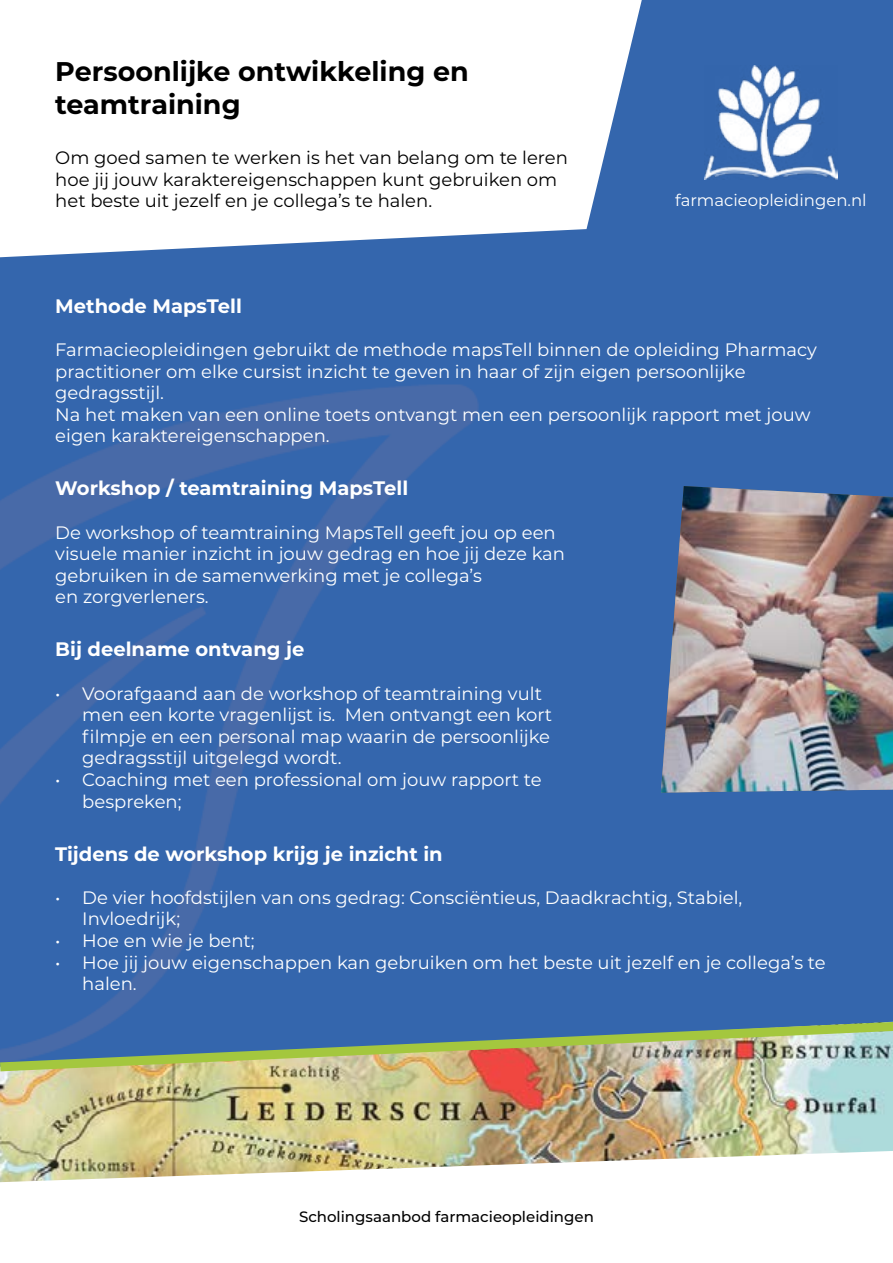
<style>
.page{position:relative;width:893px;height:1263px;background:#fff}
.page>*{position:absolute;margin:0;border:0;box-sizing:border-box;transform-origin:0 0}
.t1{font:700 27px/32.4px "Montserrat";color:#000}
.t2{font:700 19.5px "Montserrat";color:#fff}
.t3{font:18px/21.6px "Montserrat";color:#fff}
.t4{font:18px/21.6px "Montserrat";color:#000}
.t5{font:16.5px "Montserrat";color:#fff}
.t6{font:500 15px "Montserrat";color:#000}
</style>
<div class="page">
<img style="left:0;top:0;width:893px;height:1016px">
<img style="left:0;top:1076px;width:893px;height:75px">
<img style="left:704px;top:66px;width:134px;height:114px">
<svg style="left:0;top:0;width:642px;height:257px"></svg>
<img style="left:0;top:1151px;width:888px;height:32px">
<img style="left:0;top:1016px;width:893px;height:60px">
<img style="left:661px;top:486px;width:232px;height:307px">
<h1 class="t1" style="left:55px;top:54px;width:415px">Persoonlijke ontwikkeling en teamtraining</h1>
<p class="t4" style="left:55px;top:146px;width:514px">Om goed samen te werken is het van belang om te leren hoe jij jouw karaktereigenschappen kunt gebruiken om het beste uit jezelf en je collega’s te halen.</p>
<p class="t5" style="left:675px;top:189px;width:193px">farmacieopleidingen.nl</p>
<p class="t2" style="left:55px;top:292px;width:188px">Methode MapsTell</p>
<p class="t3" style="left:55px;top:338px;width:763px">Farmacieopleidingen gebruikt de methode mapsTell binnen de opleiding Pharmacy practitioner om elke cursist inzicht te geven in haar of zijn eigen persoonlijke gedragsstijl.<br>Na het maken van een online toets ontvangt men een persoonlijk rapport met jouw eigen karaktereigenschappen.</p>
<p class="t2" style="left:55px;top:474px;width:354px">Workshop / teamtraining MapsTell</p>
<p class="t3" style="left:55px;top:521px;width:511px">De workshop of teamtraining MapsTell geeft jou op een visuele manier inzicht in jouw gedrag en hoe jij deze kan gebruiken in de samenwerking met je collega’s<br>en zorgverleners.</p>
<p class="t2" style="left:55px;top:635px;width:251px">Bij deelname ontvang je</p>
<p class="t3" style="left:82px;top:682px;width:471px;text-indent:-27px">• Voorafgaand aan de workshop of teamtraining vult men een korte vragenlijst is. Men ontvangt een kort filmpje en een personal map waarin de persoonlijke gedragsstijl uitgelegd wordt.</p>
<p class="t3" style="left:82px;top:768px;width:461px;text-indent:-27px">• Coaching met een professional om jouw rapport te bespreken;</p>
<p class="t2" style="left:55px;top:839px;width:389px">Tijdens de workshop krijg je inzicht in</p>
<p class="t3" style="left:82px;top:886px;width:662px;text-indent:-27px">• De vier hoofdstijlen van ons gedrag: Consciëntieus, Daadkrachtig, Stabiel,<br>Invloedrijk;</p>
<p class="t3" style="left:55px;top:929px;width:201px">• Hoe en wie je bent;</p>
<p class="t3" style="left:82px;top:951px;width:745px;text-indent:-27px">• Hoe jij jouw eigenschappen kan gebruiken om het beste uit jezelf en je collega’s te halen.</p>
<p class="t6" style="left:299px;top:1206px;width:296px">Scholingsaanbod farmacieopleidingen</p>
</div>
